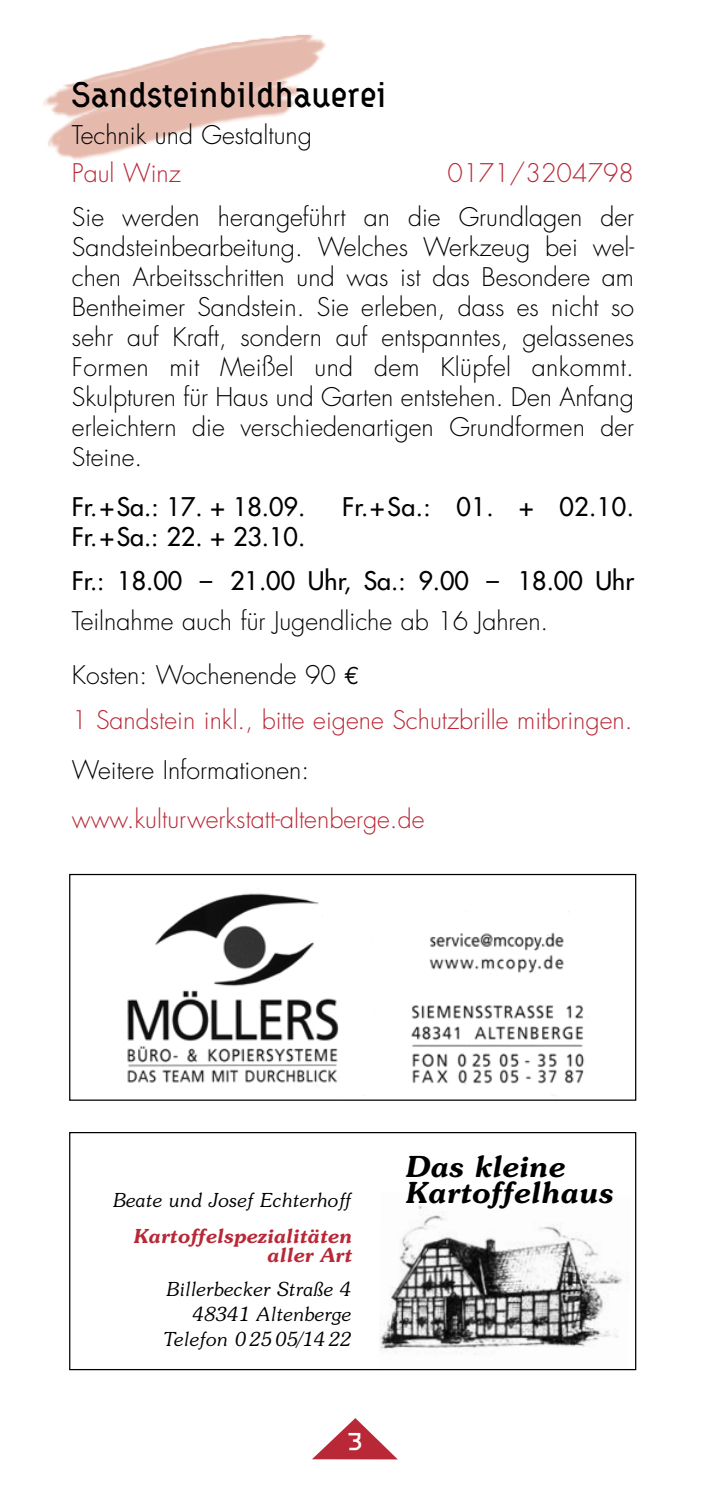
<style>
.page{position:relative;width:709px;height:1489px;background:#fff}
.page>*{position:absolute;margin:0;border:0;box-sizing:border-box;transform-origin:0 0}
.t1{font:35px "Hydrophilia Liquid";letter-spacing:.03em;color:#000}
.t2{font:italic 600 28.75px/26.5px "Souvenir";color:#000}
.t3{font:27.5px "Hydrophilia Liquid";color:#fff}
.t4{font:300 25px/30px "Futura";color:#000;text-align:justify}
.t5{font:300 25px "Futura";color:#b82837}
.t6{font:25px/44.2px "Futura";color:#000}
.t7{font:italic 300 19.25px/25.2px "Souvenir";color:#000;text-align:right}
.t8{font:italic 600 19.25px/19.2px "Souvenir";color:#b82837;text-align:right}
</style>
<div class="page">
<img style="left:43px;top:34px;width:283px;height:126px">
<img style="left:379px;top:1205px;width:243px;height:149px">
<div style="left:69px;top:1131px;width:567px;height:238px;border:1px solid #000"></div>
<svg style="left:312px;top:1418px;width:86px;height:41px"></svg>
<div style="left:69px;top:873px;width:567px;height:227px;border:1px solid #000"></div>
<img style="left:127px;top:893px;width:458px;height:202px">
<h1 class="t1" style="left:72px;top:78px;width:315px">Sandsteinbildhauerei</h1>
<p class="t4" style="left:72px;top:121px;width:241px">Technik und Gestaltung</p>
<p class="t5" style="left:72px;top:158px;width:110px">Paul Winz</p>
<p class="t5" style="left:447px;top:158px;width:188px">0171/3204798</p>
<p class="t4" style="left:72px;top:203px;width:563px">Sie werden herangeführt an die Grundlagen der Sandsteinbearbeitung. Welches Werkzeug bei wel&shy;chen Arbeitsschritten und was ist das Besondere am Bentheimer Sandstein. Sie erleben, dass es nicht so sehr auf Kraft, sondern auf entspanntes, gelassenes Formen mit Meißel und dem Klüpfel ankommt.<br>Skulpturen für Haus und Garten entstehen. Den Anfang erleichtern die verschiedenartigen Grundformen der Steine.</p>
<p class="t6" style="left:72px;top:484px;width:235px">Fr.+Sa.: 17. + 18.09.</p>
<p class="t6" style="left:342px;top:484px;width:293px">Fr.+Sa.: 01. + 02.10.</p>
<p class="t6" style="left:72px;top:514px;width:563px">Fr.+Sa.: 22. + 23.10.<br>Fr.: 18.00 – 21.00 Uhr, Sa.: 9.00 – 18.00 Uhr</p>
<p class="t4" style="left:72px;top:594px;width:478px;line-height:54.2px">Teilnahme auch für Jugendliche ab 16 Jahren.<br>Kosten: Wochenende 90</p>
<p class="t5" style="left:72px;top:705px;width:562px">1 Sandstein inkl., bitte eigene Schutzbrille mitbringen.</p>
<p class="t4" style="left:72px;top:755px;width:239px">Weitere Informationen:</p>
<p class="t5" style="left:72px;top:803px;width:354px">www.kulturwerkstatt-altenberge.de</p>
<p class="t7" style="left:113px;top:1187px;width:240px">Beate und Josef Echterhoff</p>
<p class="t8" style="left:133px;top:1226px;width:220px">Kartoffelspezialitäten aller Art</p>
<p class="t7" style="left:163px;top:1275px;width:190px">Billerbecker Straße 4<br>48341 Altenberge<br>Telefon 02505/1422</p>
<p class="t3" style="left:347px;top:1427px;width:19px">3</p>
<p class="t2" style="left:404px;top:1153px;width:209px">Das kleine<br>Kartoffelhaus</p>
</div>
